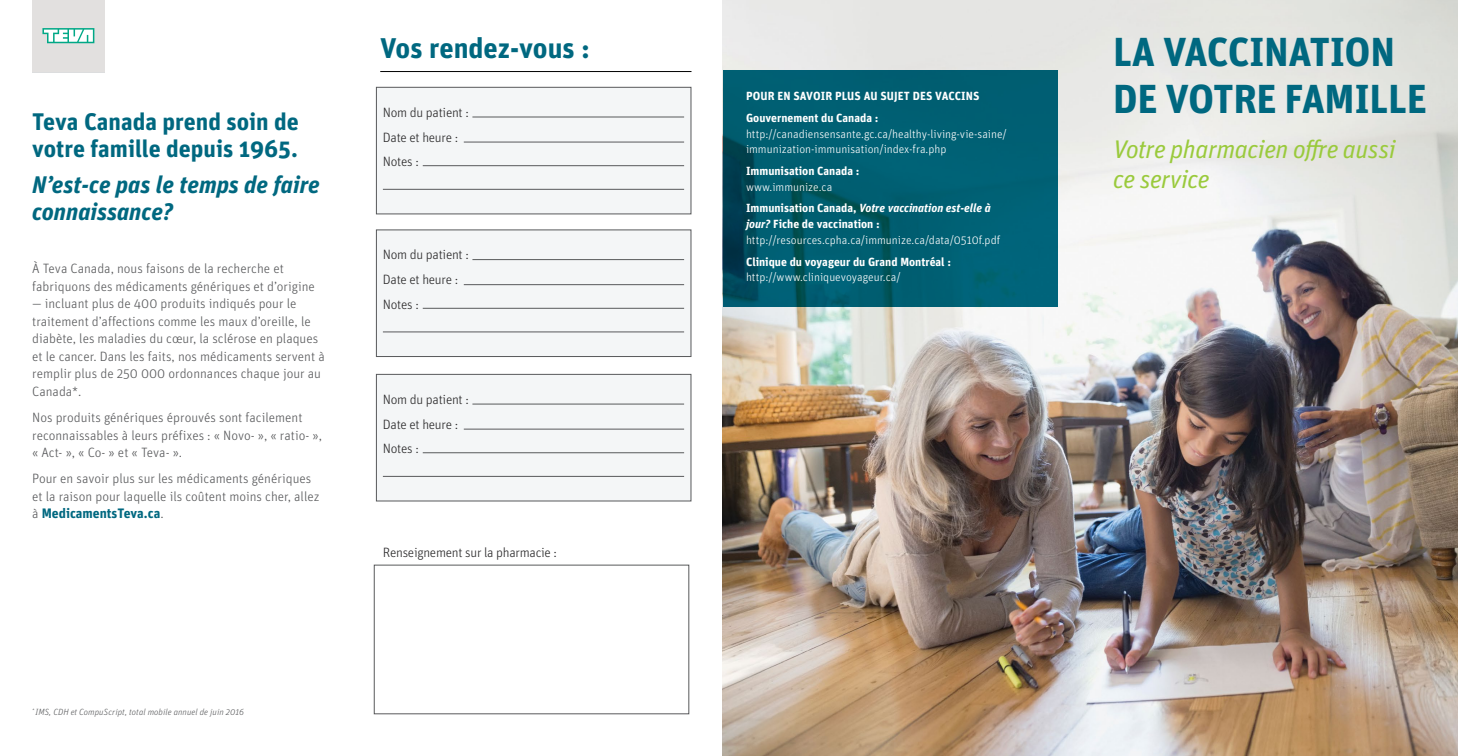
<style>
.page{position:relative;width:1458px;height:756px;background:#fff}
.page>*{position:absolute;margin:0;border:0;box-sizing:border-box;transform-origin:0 0}
.t1{font:700 40.5px/46.5px "Unit OT";letter-spacing:-.01em;color:#006880}
.t2{font:700 28.5px "Unit OT";color:#006880}
.t3{font:italic 25.5px/30px "Unit OT";letter-spacing:-.02em;color:#9aca3c}
.t4{font:700 24px/27px "Unit OT";color:#006880}
.t5{font:italic 700 24px/27px "Unit OT";color:#006880}
.t6{font:700 13.65px "Unit OT";color:#006880}
.t7{font:300 13.5px/17.4px "Unit OT";color:#58595b}
.t8{font:300 13.5px/24.8px "Unit OT";letter-spacing:-.02em;color:#292829}
.t9{font:300 11.85px/15.8px "Unit OT";color:#fff}
.t10{font:700 11.85px/21.6px "Unit OT";color:#fff}
.t11{font:italic 700 11.85px/21.6px "Unit OT";color:#fff}
.t12{font:italic 300 9px "Unit OT";letter-spacing:.01em;color:#58595b}
.s1{font-weight:300;font-size:13.5px;color:#58595b}
.s2{font-weight:300;color:#58595b}
.s3{font-weight:300;font-style:normal}
.s4{font-style:normal}
.s5{font-weight:700;font-style:italic}
.s6{font-weight:700}
</style>
<div class="page">
<div style="left:376px;top:87px;width:315px;height:127px;background:#f4f6f7;border:1px solid #58595b"></div>
<div style="left:376px;top:230px;width:315px;height:127px;background:#f4f6f7;border:1px solid #58595b"></div>
<div style="left:376px;top:374px;width:315px;height:127px;background:#f4f6f7;border:1px solid #58595b"></div>
<div style="left:374px;top:565px;width:315px;height:149px;border:1px solid #58595b"></div>
<hr style="left:472px;top:117px;width:212px;height:1px;background:#58595b">
<hr style="left:472px;top:259px;width:212px;height:1px;background:#58595b">
<hr style="left:472px;top:404px;width:212px;height:1px;background:#58595b">
<hr style="left:464px;top:142px;width:220px;height:1px;background:#58595b">
<hr style="left:464px;top:284px;width:220px;height:1px;background:#58595b">
<hr style="left:464px;top:429px;width:220px;height:1px;background:#58595b">
<hr style="left:423px;top:165px;width:261px;height:1px;background:#58595b">
<hr style="left:423px;top:308px;width:261px;height:1px;background:#58595b">
<hr style="left:423px;top:453px;width:261px;height:1px;background:#58595b">
<hr style="left:383px;top:189px;width:301px;height:1px;background:#58595b">
<hr style="left:383px;top:332px;width:301px;height:1px;background:#58595b">
<hr style="left:383px;top:476px;width:301px;height:1px;background:#58595b">
<img style="left:723px;top:0;width:735px;height:756px">
<hr style="left:380px;top:71px;width:312px;height:1px;background:#000">
<svg style="left:723px;top:71px;width:334px;height:236px;background:#005c70"></svg>
<div style="left:32px;top:0;width:73px;height:72px;background:#e2e0df"></div>
<svg style="left:42px;top:28px;width:52px;height:15px"></svg>
<h3 class="t4" style="left:32px;top:109px;width:268px">Teva Canada prend soin de votre famille depuis 1965.</h3>
<h3 class="t5" style="left:32px;top:171px;width:289px">N’est-ce pas le temps de faire connaissance?</h3>
<p class="t7" style="left:32px;top:260px;width:284px">À Teva Canada, nous faisons de la recherche et fabriquons des médicaments génériques et d’origine</p>
<p class="t7" style="left:32px;top:295px;width:294px">— incluant plus de 400 produits indiqués pour le traitement d’affections comme les maux d’oreille, le diabète, les maladies du cœur, la sclérose en plaques et le cancer. Dans les faits, nos médicaments servent à remplir plus de 250 000 ordonnances chaque jour au Canada*.</p>
<p class="t7" style="left:32px;top:409px;width:291px">Nos produits génériques éprouvés sont facilement reconnaissables à leurs préfixes : « Novo- », « ratio- », « Act- », « Co- » et « Teva- ».</p>
<p class="t7" style="left:32px;top:470px;width:289px">Pour en savoir plus sur les médicaments génériques et la raison pour laquelle ils coûtent moins cher, allez</p>
<p class="t6" style="left:32px;top:505px;width:133px"><span class="s1">à</span> MedicamentsTeva.ca<span class="s2">.</span></p>
<h2 class="t2" style="left:380px;top:30px;width:212px">Vos rendez-vous :</h2>
<p class="t8" style="left:383px;top:100px;width:87px">Nom du patient :<br>Date et heure :<br>Notes :</p>
<p class="t8" style="left:383px;top:243px;width:87px">Nom du patient :<br>Date et heure :<br>Notes :</p>
<p class="t8" style="left:383px;top:387px;width:87px">Nom du patient :<br>Date et heure :<br>Notes :</p>
<p class="t8" style="left:383px;top:540px;width:176px">Renseignement sur la pharmacie :</p>
<p class="t12" style="left:32px;top:707px;width:213px"><sup>*</sup> IMS, CDH et CompuScript, total mobile annuel de juin 2016</p>
<p class="t10" style="left:746px;top:85px;width:235px">POUR EN SAVOIR PLUS AU SUJET DES VACCINS<br>Gouvernement du Canada :</p>
<p class="t9" style="left:746px;top:126px;width:262px">http://canadiensensante.gc.ca/healthy-living-vie-saine/ immunization-immunisation/index-fra.php</p>
<p class="t10" style="left:746px;top:160px;width:115px">Immunisation Canada :</p>
<p class="t11" style="left:746px;top:176px;width:246px"><span class="s3">www.immunize.ca<br></span><span class="s4">Immunisation Canada,</span> Votre vaccination est-elle à</p>
<p class="t9" style="left:746px;top:216px;width:256px"><span class="s5">jour?</span> <span class="s6">Fiche de vaccination : </span>http://resources.cpha.ca/immunize.ca/data/0510f.pdf</p>
<p class="t10" style="left:746px;top:251px;width:207px">Clinique du voyageur du Grand Montréal :</p>
<p class="t9" style="left:746px;top:269px;width:156px">http://www.cliniquevoyageur.ca/</p>
<h1 class="t1" style="left:1113px;top:29px;width:315px">LA VACCINATION<br>DE VOTRE FAMILLE</h1>
<h3 class="t3" style="left:1113px;top:134px;width:284px">Votre pharmacien offre aussi ce service</h3>
</div>
